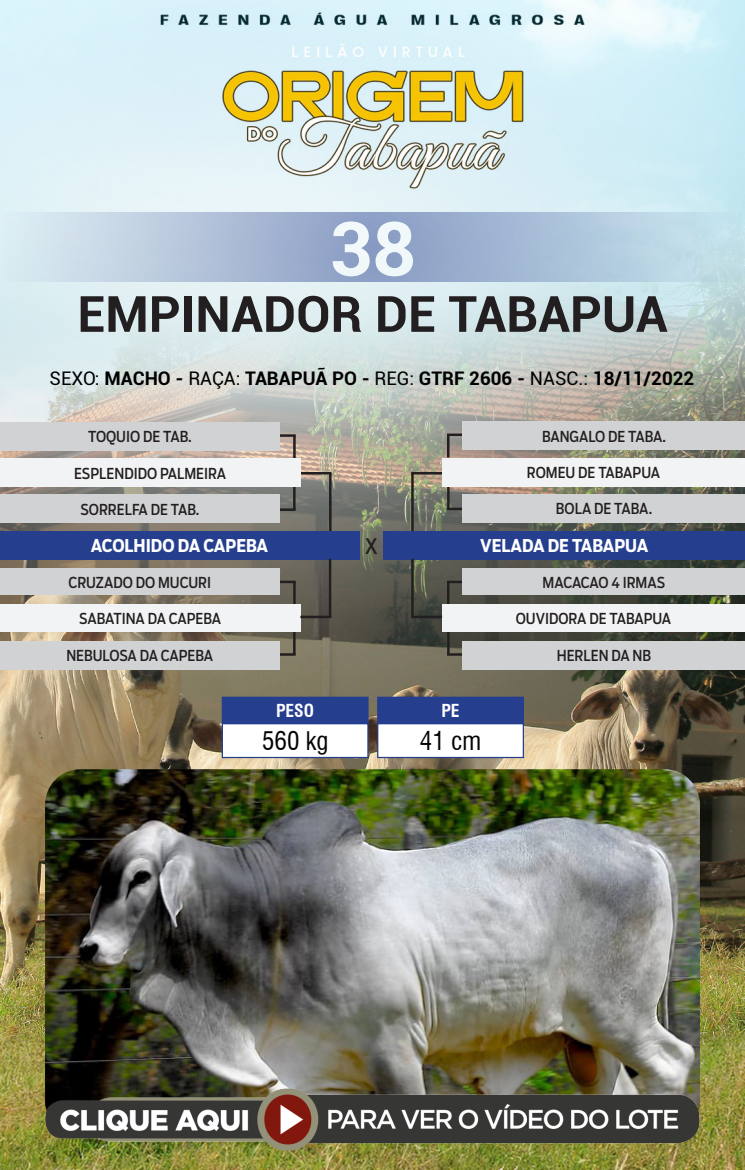
<style>
.page{position:relative;width:745px;height:1170px;background:#fff}
.page>*{position:absolute;margin:0;border:0;box-sizing:border-box;transform-origin:0 0}
.t1{font:700 75px "Roboto";color:#fff}
.t2{font:700 50px "Roboto";color:#231f20}
.t3{font:condensed 25px "Swiss 721 BT";color:#040503}
.t4{font:21.25px "Boomer Cond";color:#231f20}
.t5{font:700 18.75px "Roboto";color:#000}
.t6{font:700 17.5px "Boomer Cond";color:#fff}
.t7{font:700 condensed 17.5px "Swiss 721 BT";color:#fff}
.t8{font:15px "Boomer Cond";color:#231f20}
.s1{font-weight:400}
</style>
<div class="page">
<img style="left:0;top:0;width:744px;height:1169px">
<hr style="left:411px;top:473px;width:2px;height:58px;background:#231f20">
<hr style="left:411px;top:472px;width:31px;height:2px;background:#231f20">
<hr style="left:329px;top:473px;width:2px;height:58px;background:#231f20">
<hr style="left:300px;top:472px;width:31px;height:2px;background:#231f20">
<hr style="left:293px;top:581px;width:2px;height:23px;background:#231f20">
<hr style="left:279px;top:580px;width:16px;height:3px;background:#231f20">
<hr style="left:293px;top:631px;width:2px;height:23px;background:#231f20">
<svg style="left:279px;top:653px;width:16px;height:2px"></svg>
<hr style="left:446px;top:581px;width:3px;height:23px;background:#231f20">
<hr style="left:446px;top:580px;width:16px;height:3px;background:#231f20">
<hr style="left:447px;top:631px;width:2px;height:23px;background:#231f20">
<svg style="left:447px;top:653px;width:15px;height:2px"></svg>
<hr style="left:446px;top:434px;width:3px;height:23px;background:#231f20">
<hr style="left:446px;top:433px;width:16px;height:3px;background:#231f20">
<hr style="left:447px;top:486px;width:2px;height:23px;background:#231f20">
<hr style="left:447px;top:507px;width:16px;height:3px;background:#231f20">
<hr style="left:293px;top:487px;width:2px;height:23px;background:#231f20">
<hr style="left:279px;top:508px;width:16px;height:3px;background:#231f20">
<hr style="left:293px;top:435px;width:2px;height:23px;background:#231f20">
<hr style="left:279px;top:434px;width:16px;height:3px;background:#231f20">
<div style="left:462px;top:494px;width:282px;height:28px;background:#d1d2d4"></div>
<div style="left:0;top:494px;width:279px;height:28px;background:#d1d2d4"></div>
<div style="left:0;top:640px;width:279px;height:29px;background:#d1d2d4"></div>
<div style="left:462px;top:640px;width:282px;height:29px;background:#d1d2d4"></div>
<div style="left:442px;top:457px;width:302px;height:29px;background:#f2f3f4"></div>
<div style="left:0;top:458px;width:300px;height:29px;background:#f2f3f4"></div>
<div style="left:0;top:604px;width:300px;height:28px;background:#f2f3f4"></div>
<div style="left:442px;top:604px;width:302px;height:28px;background:#f2f3f4"></div>
<div style="left:462px;top:421px;width:282px;height:28px;background:#d1d2d4"></div>
<div style="left:0;top:422px;width:279px;height:28px;background:#d1d2d4"></div>
<div style="left:0;top:568px;width:279px;height:27px;background:#d1d2d4"></div>
<div style="left:462px;top:568px;width:282px;height:27px;background:#d1d2d4"></div>
<div style="left:0;top:531px;width:359px;height:28px;background:#253f8e"></div>
<div style="left:383px;top:531px;width:361px;height:28px;background:#253f8e"></div>
<hr style="left:328px;top:558px;width:3px;height:59px;background:#231f20">
<hr style="left:300px;top:615px;width:31px;height:3px;background:#231f20">
<hr style="left:411px;top:558px;width:2px;height:59px;background:#231f20">
<hr style="left:411px;top:615px;width:31px;height:3px;background:#231f20">
<svg style="left:0;top:213px;width:744px;height:69px;background:#afc3da"></svg>
<img style="left:45px;top:769px;width:654px;height:368px">
<img style="left:45px;top:1088px;width:654px;height:62px;border-radius:31px">
<div style="left:222px;top:697px;width:146px;height:26px;background:#253f8e"></div>
<div style="left:221px;top:696px;width:147px;height:28px;border:1px solid #253f8e"></div>
<div style="left:222px;top:723px;width:146px;height:34px;background:#fff"></div>
<div style="left:221px;top:723px;width:147px;height:35px;border:1px solid #253f8e"></div>
<div style="left:377px;top:697px;width:146px;height:26px;background:#253f8e"></div>
<div style="left:377px;top:696px;width:146px;height:28px;border:1px solid #253f8e"></div>
<div style="left:377px;top:723px;width:146px;height:34px;background:#fff"></div>
<div style="left:377px;top:723px;width:146px;height:35px;border:1px solid #253f8e"></div>
<h1 class="t1" style="left:329px;top:196px;width:88px">38</h1>
<p class="t2" style="left:77px;top:279px;width:591px">EMPINADOR DE TABAPUA</p>
<p class="t5" style="left:50px;top:365px;width:645px"><span class="s1">SEXO:</span> MACHO - <span class="s1">RAÇA:</span> TABAPUÃ PO - <span class="s1">REG:</span> GTRF 2606 - <span class="s1">NASC.:</span> 18/11/2022</p>
<p class="t8" style="left:88px;top:428px;width:105px">TOQUIO DE TAB.</p>
<p class="t8" style="left:541px;top:427px;width:126px">BANGALO DE TABA.</p>
<p class="t8" style="left:74px;top:464px;width:153px">ESPLENDIDO PALMEIRA</p>
<p class="t8" style="left:526px;top:463px;width:135px">ROMEU DE TABAPUA</p>
<p class="t8" style="left:80px;top:500px;width:120px">SORRELFA DE TAB.</p>
<p class="t8" style="left:555px;top:499px;width:98px">BOLA DE TABA.</p>
<p class="t6" style="left:91px;top:535px;width:179px">ACOLHIDO DA CAPEBA</p>
<p class="t4" style="left:364px;top:533px;width:15px">X</p>
<p class="t6" style="left:480px;top:535px;width:170px">VELADA DE TABAPUA</p>
<p class="t8" style="left:68px;top:573px;width:144px">CRUZADO DO MUCURI</p>
<p class="t8" style="left:542px;top:573px;width:124px">MACACAO 4 IRMAS</p>
<p class="t8" style="left:79px;top:610px;width:143px">SABATINA DA CAPEBA</p>
<p class="t8" style="left:515px;top:610px;width:157px">OUVIDORA DE TABAPUA</p>
<p class="t8" style="left:66px;top:646px;width:148px">NEBULOSA DA CAPEBA</p>
<p class="t8" style="left:556px;top:646px;width:96px">HERLEN DA NB</p>
<p class="t7" style="left:276px;top:700px;width:40px">PESO</p>
<p class="t3" style="left:262px;top:726px;width:68px">560 kg</p>
<p class="t7" style="left:441px;top:700px;width:20px">PE</p>
<p class="t3" style="left:419px;top:726px;width:63px">41 cm</p>
</div>
